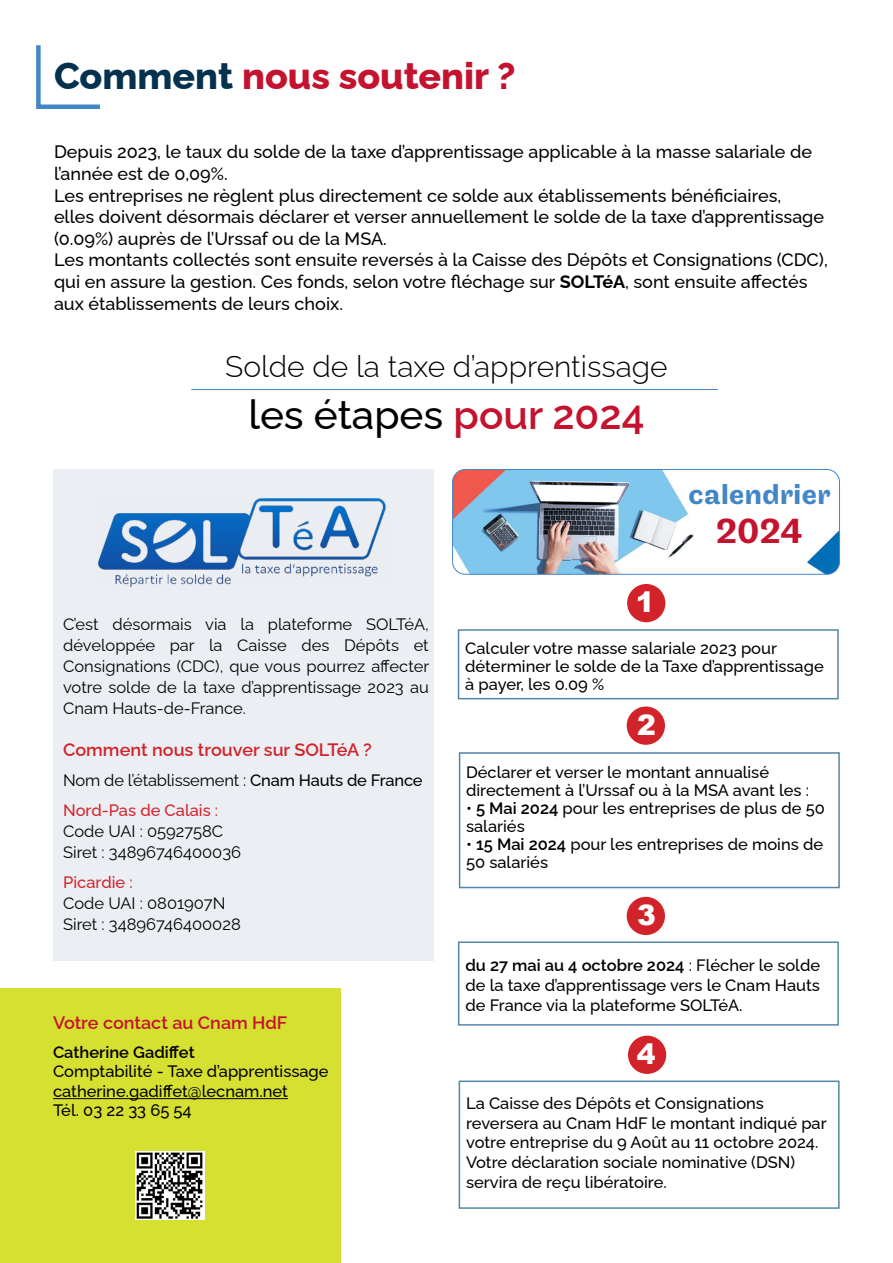
<style>
.page{position:relative;width:893px;height:1263px;background:#fff}
.page>*{position:absolute;margin:0;border:0;box-sizing:border-box;transform-origin:0 0}
.t1{font:500 40.5px "Raleway";color:#000}
.t2{font:800 37.5px "Raleway";color:#c4122f}
.t3{font:500 37.5px "Maple";color:#c4122f}
.t4{font:300 30px "Raleway";color:#000}
.t5{font:500 30px "Maple";color:#4286c6}
.t6{font:900 28.2px "Arial";color:#fff}
.t7{font:500 18px/21.6px "Raleway";color:#000}
.t8{font:600 18px "Raleway";color:#d2232a}
.t9{font:600 18px "Raleway";color:#c4122f}
.t10{font:500 16.5px/19.8px "Raleway";color:#000}
.t11{font:16.5px/21px "Raleway";color:#000}
.t12{font:600 16.5px "Raleway";color:#000}
.t13{font:500 16.5px "Raleway";color:#d2232a}
.s1{color:#04314e}
.s2{font-weight:700}
.s3{font-weight:600;color:#c4122f}
.s4{font-weight:500}
.s5{font-weight:500;color:#d2232a}
.s6{font-weight:600}
</style>
<div class="page">
<div style="left:459px;top:1080px;width:381px;height:129px;border:2px solid #5387a8"></div>
<div style="left:0;top:988px;width:340px;height:275px;background:#d6e031"></div>
<div style="left:54px;top:469px;width:380px;height:492px;background:#ebeef3"></div>
<img style="left:97px;top:498px;width:289px;height:89px">
<div style="left:458px;top:629px;width:381px;height:70px;border:2px solid #5387a8"></div>
<img style="left:453px;top:469px;width:386px;height:104px">
<div style="left:452px;top:469px;width:388px;height:106px;border:1px solid #4286c6;border-radius:13px"></div>
<div style="left:459px;top:752px;width:381px;height:136px;border:2px solid #5387a8"></div>
<div style="left:458px;top:941px;width:381px;height:85px;border:2px solid #5387a8"></div>
<div style="left:627px;top:584px;width:38px;height:38px;background:#d2232a;border-radius:50%"></div>
<div style="left:627px;top:706px;width:38px;height:39px;background:#d2232a;border-radius:50%"></div>
<div style="left:627px;top:897px;width:38px;height:38px;background:#d2232a;border-radius:50%"></div>
<div style="left:628px;top:1036px;width:38px;height:38px;background:#d2232a;border-radius:50%"></div>
<hr style="left:53px;top:1098px;width:235px;height:1px;background:#000">
<img style="left:136px;top:1151px;width:68px;height:68px">
<hr style="left:191px;top:389px;width:527px;height:1px;background:#4286c6">
<svg style="left:36px;top:45px;width:64px;height:64px"></svg>
<h2 class="t2" style="left:54px;top:46px;width:463px"><span class="s1">Comment</span> nous soutenir ?</h2>
<p class="t7" style="left:54px;top:139px;width:775px">Depuis 2023, le taux du solde de la taxe d’apprentissage applicable à la masse salariale de l’année est de 0,09%.<br>Les entreprises ne règlent plus directement ce solde aux établissements bénéficiaires,<br>elles doivent désormais déclarer et verser annuellement le solde de la taxe d’apprentissage (0.09%) auprès de l’Urssaf ou de la MSA.<br>Les montants collectés sont ensuite reversés à la Caisse des Dépôts et Consignations (CDC), qui en assure la gestion. Ces fonds, selon votre fléchage sur <span class="s2">SOLTéA</span>, sont ensuite affectés aux établissements de leurs choix.</p>
<h3 class="t4" style="left:225px;top:342px;width:444px">Solde de la taxe d’apprentissage</h3>
<h1 class="t1" style="left:248px;top:383px;width:398px">les étapes <span class="s3">pour 2024</span></h1>
<h3 class="t6" style="left:636px;top:581px;width:20px">1</h3>
<h3 class="t5" style="left:688px;top:477px;width:144px">calendrier</h3>
<h2 class="t3" style="left:716px;top:509px;width:89px">2024</h2>
<p class="t11" style="left:63px;top:612px;width:368px;text-align:justify">C’est désormais via la plateforme SOLTéA, développée par la Caisse des Dépôts et Consignations (CDC), que vous pourrez affecter votre solde de la taxe d’apprentissage 2023 au Cnam Hauts-de-France.</p>
<p class="t8" style="left:63px;top:735px;width:310px">Comment nous trouver sur SOLTéA ?</p>
<p class="t11" style="left:63px;top:763px;width:361px;line-height:30px">Nom de l’établissement : <span class="s4">Cnam Hauts de France<br></span><span class="s5">Nord-Pas de Calais :</span></p>
<p class="t11" style="left:63px;top:819px;width:180px">Code UAI : 0592758C<br>Siret : 34896746400036</p>
<p class="t13" style="left:63px;top:869px;width:71px">Picardie :</p>
<p class="t11" style="left:63px;top:891px;width:179px">Code UAI : 0801907N<br>Siret : 34896746400028</p>
<p class="t9" style="left:53px;top:1009px;width:236px">Votre contact au Cnam HdF</p>
<p class="t12" style="left:53px;top:1039px;width:143px">Catherine Gadiffet</p>
<p class="t10" style="left:53px;top:1060px;width:277px">Comptabilité - Taxe d’apprentissage catherine.gadiffet@lecnam.net<br>Tél. 03 22 33 65 54</p>
<p class="t10" style="left:465px;top:637px;width:360px;line-height:18px">Calculer votre masse salariale 2023 pour déterminer le solde de la Taxe d’apprentissage à payer, les 0.09 %</p>
<h3 class="t6" style="left:637px;top:705px;width:20px">2</h3>
<p class="t10" style="left:466px;top:761px;width:345px;line-height:18px">Déclarer et verser le montant annualisé directement à l’Urssaf ou à la MSA avant les :</p>
<p class="t10" style="left:466px;top:797px;width:360px;line-height:18px">• <span class="s6">5 Mai 2024</span> pour les entreprises de plus de 50 salariés</p>
<p class="t10" style="left:466px;top:833px;width:359px;line-height:18px">• <span class="s6">15 Mai 2024</span> pour les entreprises de moins de<br>50 salariés</p>
<h3 class="t6" style="left:637px;top:895px;width:20px">3</h3>
<p class="t10" style="left:465px;top:953px;width:356px;text-align:justify"><span class="s6">du 27 mai au 4 octobre 2024</span> : Flécher le solde de la taxe d’apprentissage vers le Cnam Hauts de France via la plateforme SOLTéA.</p>
<h3 class="t6" style="left:637px;top:1034px;width:20px">4</h3>
<p class="t10" style="left:466px;top:1091px;width:362px">La Caisse des Dépôts et Consignations reversera au Cnam HdF le montant indiqué par votre entreprise du 9 Août au 11 octobre 2024.<br>Votre déclaration sociale nominative (DSN) servira de reçu libératoire.</p>
</div>
